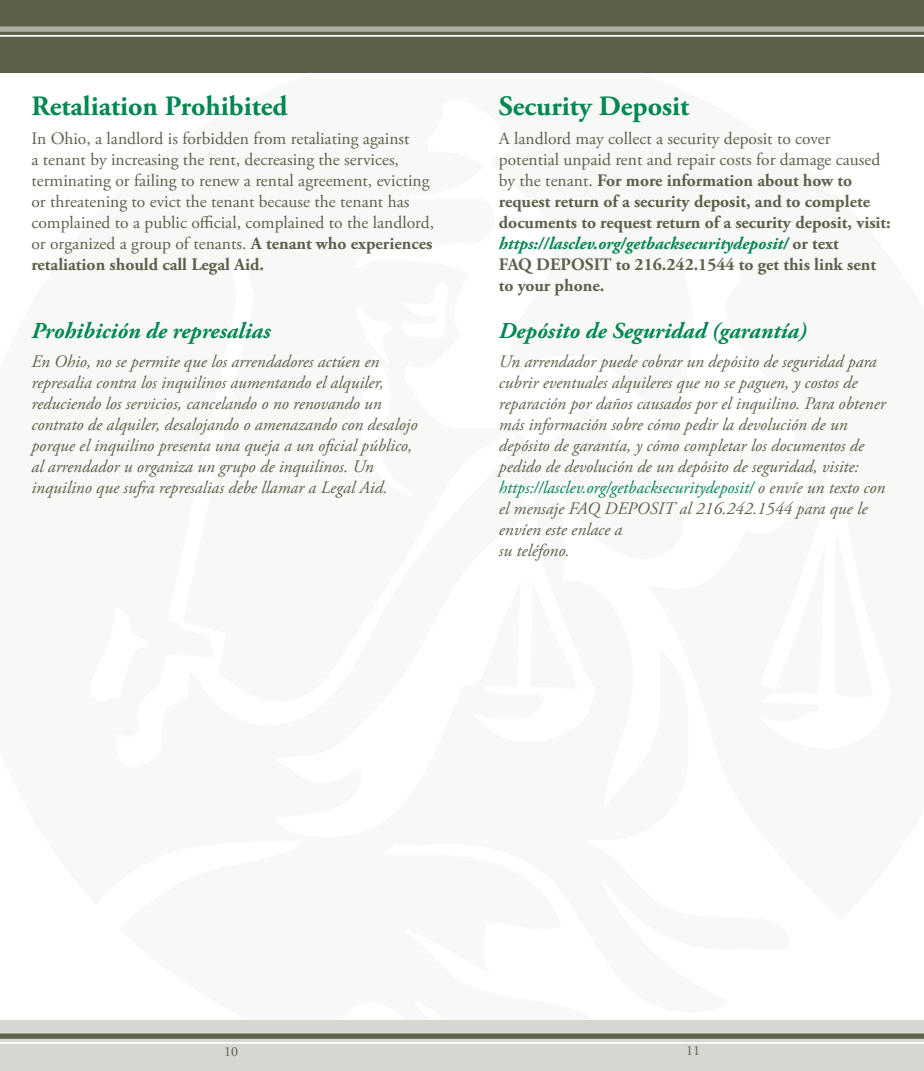
<style>
.page{position:relative;width:924px;height:1071px;background:#fff}
.page>*{position:absolute;margin:0;border:0;box-sizing:border-box;transform-origin:0 0}
.t1{font:700 28px "Adobe Garamond Pro";color:#008752}
.t2{font:italic 700 22.75px "Adobe Garamond Pro";color:#008752}
.t3{font:italic 17.5px/21px "Adobe Garamond Pro";color:#5f604b}
.t4{font:17.5px/21px "Adobe Garamond Pro";color:#5f604b}
.t5{font:700 17.5px/21px "Adobe Garamond Pro";color:#5f604b}
.t6{font:14px "Adobe Garamond Pro";color:#5f604b}
.s1{font-weight:700}
.s2{font-weight:400}
.s3{font-style:italic;color:#008752}
.s4{color:#008752}
</style>
<div class="page">
<div style="left:0;top:1020px;width:924px;height:51px;background:#d7d7d2"></div>
<div style="left:0;top:1034px;width:924px;height:5px;background:#5f604b"></div>
<hr style="left:0;top:1042px;width:924px;height:2px;background:#fff">
<div style="left:0;top:0;width:924px;height:72px;background:#5f604b"></div>
<hr style="left:0;top:35px;width:924px;height:2px;background:#fff">
<div style="left:0;top:26px;width:924px;height:6px;background:#aeaea3"></div>
<h1 class="t1" style="left:31px;top:90px;width:258px">Retaliation Prohibited</h1>
<p class="t4" style="left:31px;top:128px;width:404px">In Ohio, a landlord is forbidden from retaliating against<br>a tenant by increasing the rent, decreasing the services, terminating or failing to renew a rental agreement, evicting or threatening to evict the tenant because the tenant has complained to a public official, complained to the landlord, or organized a group of tenants. <span class="s1">A tenant who experiences retaliation should call Legal Aid.</span></p>
<h2 class="t2" style="left:31px;top:318px;width:240px">Prohibición de represalias</h2>
<p class="t3" style="left:31px;top:351px;width:387px">En Ohio, no se permite que los arrendadores actúen en represalia contra los inquilinos aumentando el alquiler, reduciendo los servicios, cancelando o no renovando un contrato de alquiler, desalojando o amenazando con desalojo porque el inquilino presenta una queja a un oficial público, al arrendador u organiza un grupo de inquilinos. Un inquilino que sufra represalias debe llamar a Legal Aid.</p>
<h1 class="t1" style="left:499px;top:90px;width:192px">Security Deposit</h1>
<p class="t5" style="left:499px;top:128px;width:393px"><span class="s2">A landlord may collect a security deposit to cover potential unpaid rent and repair costs for damage caused by the tenant.</span> For more information about how to request return of a security deposit, and to complete documents to request return of a security deposit, visit: <span class="s3">https://lasclev.org/getbacksecuritydeposit/</span> or text<br>FAQ DEPOSIT to 216.242.1544 to get this link sent to your phone.</p>
<h2 class="t2" style="left:499px;top:318px;width:309px">Depósito de Seguridad (garantía)</h2>
<p class="t3" style="left:499px;top:352px;width:388px">Un arrendador puede cobrar un depósito de seguridad para cubrir eventuales alquileres que no se paguen, y costos de reparación por daños causados por el inquilino. Para obtener más información sobre cómo pedir la devolución de un depósito de garantía, y cómo completar los documentos de pedido de devolución de un depósito de seguridad, visite: <span class="s4">https://lasclev.org/getbacksecuritydeposit/</span> o envíe un texto con el mensaje FAQ DEPOSIT al 216.242.1544 para que le envíen este enlace a<br>su teléfono.</p>
<p class="t6" style="left:224px;top:1043px;width:15px">10</p>
<p class="t6" style="left:686px;top:1042px;width:15px">11</p>
</div>
